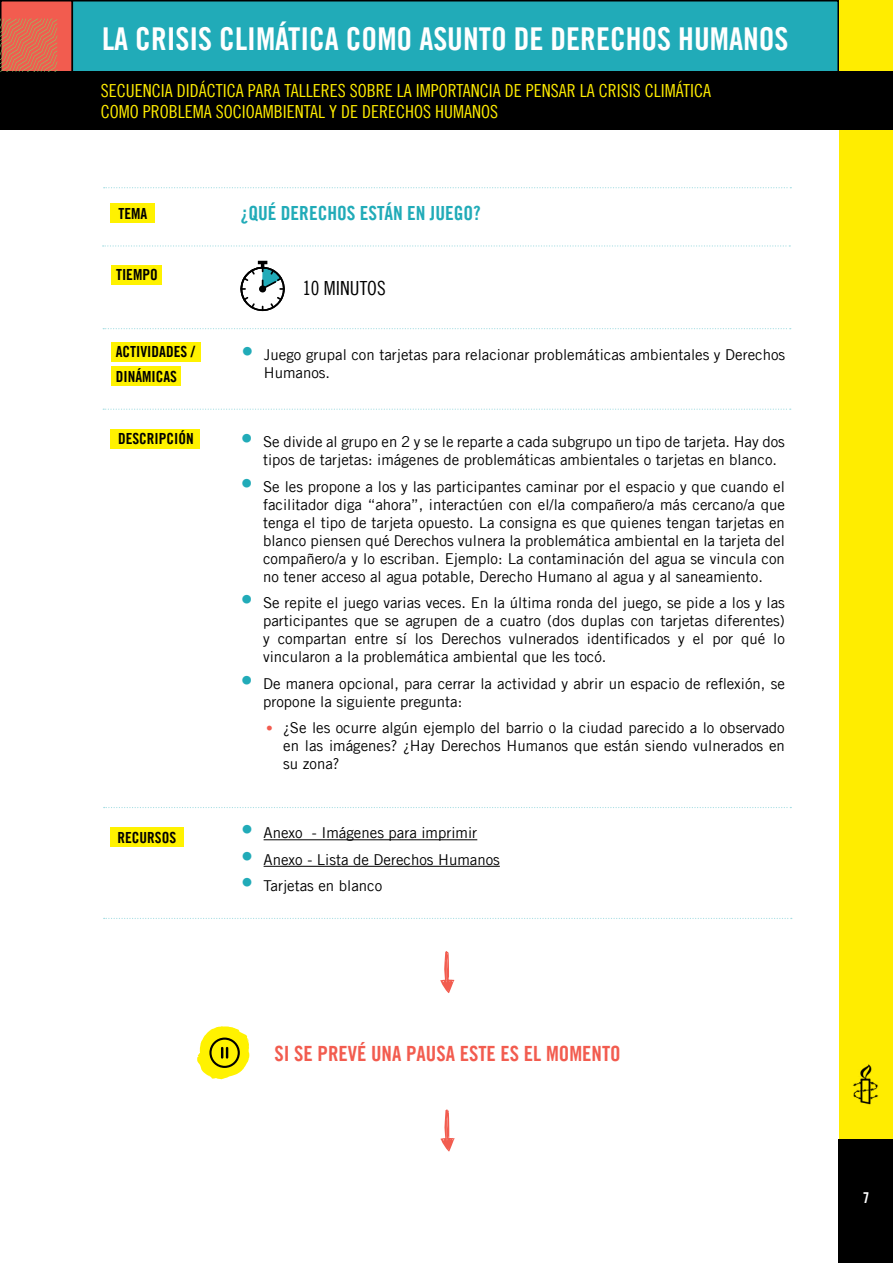
<style>
.page{position:relative;width:893px;height:1263px;background:#fff}
.page>*{position:absolute;margin:0;border:0;box-sizing:border-box;transform-origin:0 0}
.t1{font:31.5px "Amnesty Trade Gothic Bd Cn 20";color:#fff}
.t2{font:21px "Amnesty Trade Gothic Bd Cn 20";color:#f25c4f}
.t3{font:19.5px "Amnesty Trade Gothic Bd Cn 20";color:#21abb8}
.t4{font:19.5px "Amnesty Trade Gothic Cn 18";color:#000}
.t5{font:18px/21px "Amnesty Trade Gothic Cn 18";color:#ffed00}
.t6{font:15.3px/25.5px "Amnesty Trade Gothic Bd Cn 20";color:#000}
.t7{font:15px/18px "Amnesty Trade Gothic";color:#000}
.t8{font:15px "Amnesty Trade Gothic Bd Cn 20";color:#fff}
.s1{font-family:"Amnesty Trade Gothic Cn 18";font-size:24px;color:#21abb8}
.s2{font-size:13.5px;color:#f25c4f}
</style>
<div class="page">
<div style="left:839px;top:0;width:54px;height:1140px;background:#ffed00"></div>
<div style="left:0;top:0;width:73px;height:87px;background:#f25c4f;border:2px solid #000"></div>
<div style="left:72px;top:0;width:767px;height:118px;background:#21abb8;border:2px solid #000"></div>
<div style="left:839px;top:1140px;width:54px;height:123px;background:#000"></div>
<img style="left:853px;top:1064px;width:26px;height:41px">
<div style="left:0;top:71px;width:893px;height:59px;background:#000"></div>
<svg style="left:0;top:19px;width:57px;height:53px"></svg>
<svg style="left:240px;top:261px;width:45px;height:50px"></svg>
<div style="left:110px;top:203px;width:44px;height:20px;background:#fff200"></div>
<div style="left:111px;top:265px;width:50px;height:20px;background:#fff200"></div>
<div style="left:111px;top:341px;width:90px;height:20px;background:#fff200"></div>
<div style="left:111px;top:366px;width:69px;height:20px;background:#fff200"></div>
<svg style="left:103px;top:409px;width:688px;height:1px"></svg>
<svg style="left:103px;top:245px;width:687px;height:2px"></svg>
<svg style="left:103px;top:328px;width:688px;height:1px"></svg>
<svg style="left:104px;top:187px;width:687px;height:1px"></svg>
<div style="left:110px;top:429px;width:90px;height:20px;background:#fff200"></div>
<svg style="left:440px;top:951px;width:14px;height:42px"></svg>
<svg style="left:440px;top:1109px;width:15px;height:42px"></svg>
<svg style="left:104px;top:807px;width:687px;height:1px"></svg>
<hr style="left:264px;top:839px;width:213px;height:1px;background:#000">
<hr style="left:264px;top:866px;width:236px;height:1px;background:#000">
<div style="left:111px;top:827px;width:73px;height:20px;background:#fff200"></div>
<svg style="left:104px;top:918px;width:688px;height:1px"></svg>
<svg style="left:197px;top:1026px;width:52px;height:53px"></svg>
<div style="left:209px;top:1037px;width:31px;height:31px;border:2px solid #000;border-radius:50%"></div>
<h1 class="t1" style="left:102px;top:20px;width:688px">LA CRISIS CLIMÁTICA COMO ASUNTO DE DERECHOS HUMANOS</h1>
<p class="t5" style="left:101px;top:80px;width:612px">SECUENCIA DIDÁCTICA PARA TALLERES SOBRE LA IMPORTANCIA DE PENSAR LA CRISIS CLIMÁTICA<br>COMO PROBLEMA SOCIOAMBIENTAL Y DE DERECHOS HUMANOS</p>
<p class="t6" style="left:119px;top:200px;width:30px">TEMA</p>
<p class="t6" style="left:116px;top:262px;width:43px">TIEMPO</p>
<h3 class="t3" style="left:241px;top:201px;width:242px">¿QUÉ DERECHOS ESTÁN EN JUEGO?</h3>
<h3 class="t4" style="left:302px;top:277px;width:85px">10 MINUTOS</h3>
<p class="t6" style="left:116px;top:338px;width:81px">ACTIVIDADES /<br>DINÁMICAS</p>
<p class="t7" style="left:264px;top:345px;width:523px;text-indent:-22px"><span class="s1">•</span> Juego grupal con tarjetas para relacionar problemáticas ambientales y Derechos<br>Humanos.</p>
<p class="t6" style="left:118px;top:426px;width:77px">DESCRIPCIÓN</p>
<p class="t6" style="left:117px;top:824px;width:60px">RECURSOS</p>
<p class="t7" style="left:263px;top:433px;width:523px;text-indent:-22px"><span class="s1">•</span> Se divide al grupo en 2 y se le reparte a cada subgrupo un tipo de tarjeta. Hay dos tipos de tarjetas: imágenes de problemáticas ambientales o tarjetas en blanco.</p>
<p class="t7" style="left:263px;top:477px;width:523px;text-align:justify;text-indent:-22px"><span class="s1">•</span> Se les propone a los y las participantes caminar por el espacio y que cuando el facilitador diga “ahora”, interactúen con el/la compañero/a más cercano/a que tenga el tipo de tarjeta opuesto. La consigna es que quienes tengan tarjetas en blanco piensen qué Derechos vulnera la problemática ambiental en la tarjeta del compañero/a y lo escriban. Ejemplo: La contaminación del agua se vincula con no tener acceso al agua potable, Derecho Humano al agua y al saneamiento.</p>
<p class="t7" style="left:263px;top:594px;width:523px;text-align:justify;text-indent:-22px"><span class="s1">•</span> Se repite el juego varias veces. En la última ronda del juego, se pide a los y las participantes que se agrupen de a cuatro (dos duplas con tarjetas diferentes) y compartan entre sí los Derechos vulnerados identificados y el por qué lo vincularon a la problemática ambiental que les tocó.</p>
<p class="t7" style="left:263px;top:674px;width:523px;text-indent:-22px"><span class="s1">•</span> De manera opcional, para cerrar la actividad y abrir un espacio de reflexión, se propone la siguiente pregunta:</p>
<p class="t7" style="left:283px;top:719px;width:503px;text-align:justify;text-indent:-17px"><span class="s2">•</span> ¿Se les ocurre algún ejemplo del barrio o la ciudad parecido a lo observado en las imágenes? ¿Hay Derechos Humanos que están siendo vulnerados en su zona?</p>
<p class="t7" style="left:241px;top:824px;width:237px"><span class="s1">•</span> Anexo - Imágenes para imprimir</p>
<p class="t7" style="left:241px;top:850px;width:260px"><span class="s1">•</span> Anexo - Lista de Derechos Humanos</p>
<p class="t7" style="left:241px;top:877px;width:142px"><span class="s1">•</span> Tarjetas en blanco</p>
<h2 class="t2" style="left:274px;top:1041px;width:348px">SI SE PREVÉ UNA PAUSA ESTE ES EL MOMENTO</h2>
<p class="t8" style="left:863px;top:1189px;width:8px">7</p>
</div>
